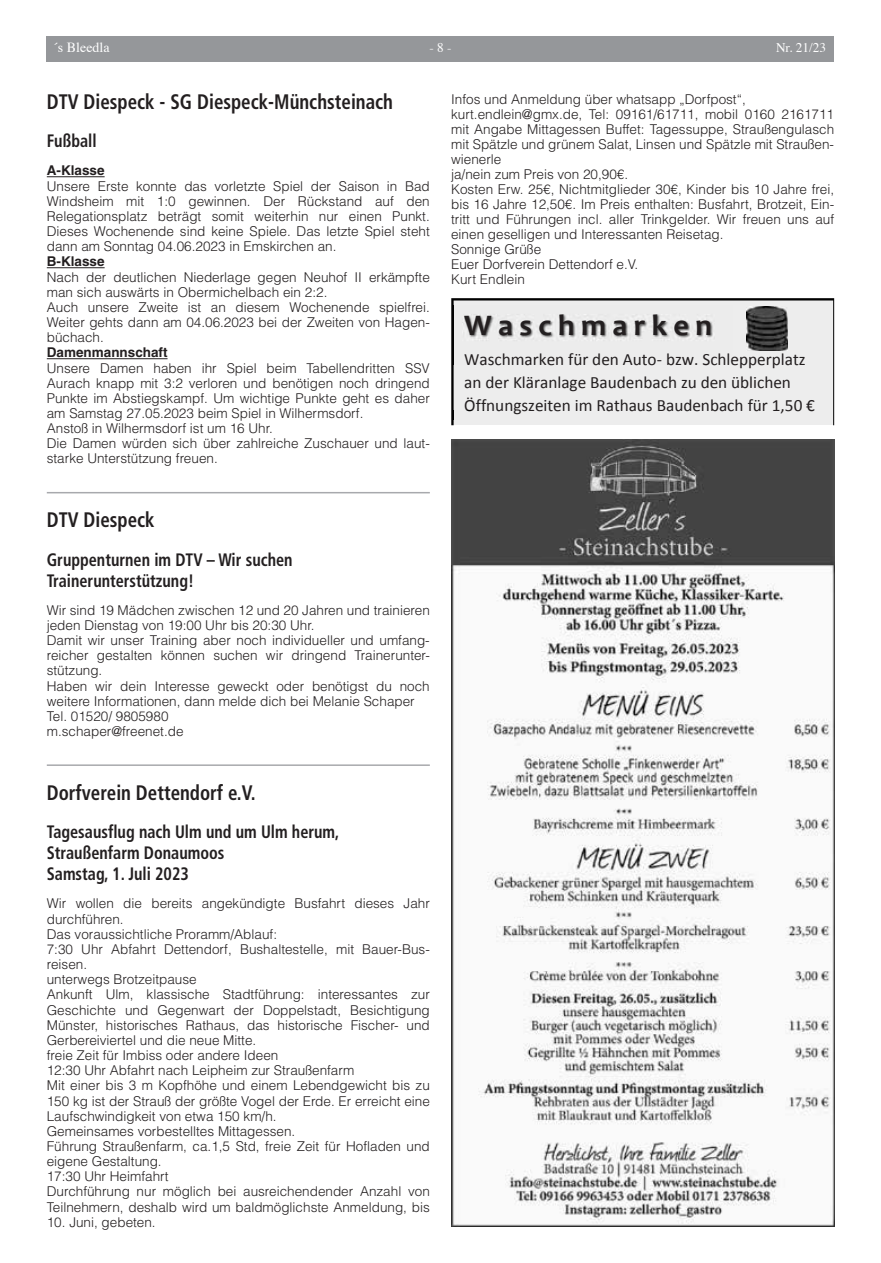
<style>
.page{position:relative;width:881px;height:1263px;background:#fff}
.page>*{position:absolute;margin:0;border:0;box-sizing:border-box;transform-origin:0 0}
.t1{font:700 30px "Candara";color:#231f20}
.t2{font:700 condensed 21px "Frutiger LT";color:#231f20;scale:.9 1}
.t3{font:700 condensed 18px/21.1px "Frutiger LT";color:#231f20;scale:.9 1}
.t4{font:17.25px/22.6px "Calibri";color:#231f20}
.t5{font:13.95px "Times";color:#fff}
.t6{font:300 13.5px/15.1px "Helvetica LT";color:#231f20}
.t7{font:700 13.5px "Helvetica LT";color:#231f20}
.t8{font:13.2px "Times";color:#fff}
.s1{color:#010101}
</style>
<div class="page">
<div style="left:47px;top:36px;width:786px;height:26px;background:#95979a"></div>
<hr style="left:47px;top:176px;width:58px;height:1px;background:#231f20">
<hr style="left:47px;top:267px;width:58px;height:1px;background:#231f20">
<hr style="left:47px;top:358px;width:120px;height:1px;background:#231f20">
<hr style="left:47px;top:492px;width:382px;height:1px;background:#a8a9ad">
<hr style="left:47px;top:764px;width:382px;height:2px;background:#a8a9ad">
<img style="left:451px;top:440px;width:382px;height:787px">
<div style="left:451px;top:298px;width:382px;height:127px;background:#ededed"></div>
<img style="left:453px;top:306px;width:279px;height:58px">
<img style="left:454px;top:411px;width:35px;height:9px">
<img style="left:465px;top:411px;width:24px;height:3px">
<img style="left:746px;top:307px;width:41px;height:44px">
<p class="t5" style="left:53px;top:34px;width:58px">´s Bleedla</p>
<p class="t8" style="left:429px;top:35px;width:24px">- 8 -</p>
<p class="t8" style="left:775px;top:35px;width:52px">Nr. 21/23</p>
<h2 class="t2" style="left:47px;top:90px;width:386px">DTV Diespeck - SG Diespeck-Münchsteinach</h2>
<h3 class="t3" style="left:47px;top:131px;width:57px">Fußball</h3>
<p class="t7" style="left:47px;top:162px;width:59px">A-Klasse</p>
<p class="t6" style="left:47px;top:178px;width:384px;text-align:justify">Unsere Erste konnte das vorletzte Spiel der Saison in Bad Windsheim mit 1:0 gewinnen. Der Rückstand auf den Relegationsplatz beträgt somit weiterhin nur einen Punkt.<br>Dieses Wochenende sind keine Spiele. Das letzte Spiel steht dann am Sonntag 04.06.2023 in Emskirchen an.</p>
<p class="t7" style="left:47px;top:253px;width:59px">B-Klasse</p>
<p class="t6" style="left:47px;top:269px;width:384px">Nach der deutlichen Niederlage gegen Neuhof II erkämpfte man sich auswärts in Obermichelbach ein 2:2.<br>Auch unsere Zweite ist an diesem Wochenende spielfrei.<br>Weiter gehts dann am 04.06.2023 bei der Zweiten von Hagen&shy;büchach.</p>
<p class="t7" style="left:47px;top:344px;width:122px">Damenmannschaft</p>
<p class="t6" style="left:47px;top:360px;width:384px">Unsere Damen haben ihr Spiel beim Tabellendritten SSV Aurach knapp mit 3:2 verloren und benötigen noch dringend Punkte im Abstiegskampf. Um wichtige Punkte geht es daher am Samstag 27.05.2023 beim Spiel in Wilhermsdorf.<br>Anstoß in Wilhermsdorf ist um 16 Uhr.<br>Die Damen würden sich über zahlreiche Zuschauer und laut&shy;starke Unterstützung freuen.</p>
<h2 class="t2" style="left:47px;top:508px;width:121px">DTV Diespeck</h2>
<h3 class="t3" style="left:47px;top:549px;width:274px">Gruppenturnen im DTV – Wir suchen<br>Trainerunterstützung!</h3>
<p class="t6" style="left:47px;top:602px;width:384px">Wir sind 19 Mädchen zwischen 12 und 20 Jahren und trainieren jeden Dienstag von 19:00 Uhr bis 20:30 Uhr.<br>Damit wir unser Training aber noch individueller und umfang&shy;reicher gestalten können suchen wir dringend Trainerunter&shy;stützung.<br>Haben wir dein Interesse geweckt oder benötigst du noch weitere Informationen, dann melde dich bei Melanie Schaper Tel. 01520/ 9805980<br>m.schaper@freenet.de</p>
<h2 class="t2" style="left:47px;top:780px;width:234px">Dorfverein Dettendorf e.V.</h2>
<h3 class="t3" style="left:47px;top:821px;width:326px">Tagesausflug nach Ulm und um Ulm herum,<br>Straußenfarm Donaumoos<br>Samstag, 1. Juli 2023</h3>
<p class="t6" style="left:47px;top:896px;width:384px">Wir wollen die bereits angekündigte Busfahrt dieses Jahr durchführen.<br>Das voraussichtliche Proramm/Ablauf:<br>7:30 Uhr Abfahrt Dettendorf, Bushaltestelle, mit Bauer-Bus&shy;reisen.<br>unterwegs Brotzeitpause<br>Ankunft Ulm, klassische Stadtführung: interessantes zur Geschichte und Gegenwart der Doppelstadt, Besichtigung Münster, historisches Rathaus, das historische Fischer- und Gerbereiviertel und die neue Mitte.<br>freie Zeit für Imbiss oder andere Ideen<br>12:30 Uhr Abfahrt nach Leipheim zur Straußenfarm<br>Mit einer bis 3 m Kopfhöhe und einem Lebendgewicht bis zu 150 kg ist der Strauß der größte Vogel der Erde. Er erreicht eine Laufschwindigkeit von etwa 150 km/h.<br>Gemeinsames vorbestelltes Mittagessen.<br>Führung Straußenfarm, ca.1,5 Std, freie Zeit für Hofladen und eigene Gestaltung.<br>17:30 Uhr Heimfahrt<br>Durchführung nur möglich bei ausreichendender Anzahl von Teilnehmern, deshalb wird um baldmöglichste Anmeldung, bis</p>
<p class="t6" style="left:47px;top:1214px;width:110px">10. Juni, gebeten.</p>
<p class="t6" style="left:451px;top:92px;width:384px">Infos und Anmeldung über whatsapp „Dorfpost“, kurt.endlein@gmx.de, Tel: 09161/61711, mobil 0160 2161711 mit Angabe Mittagessen Buffet: Tagessuppe, Straußengulasch mit Spätzle und grünem Salat, Linsen und Spätzle mit Straußen&shy;wienerle<br>ja/nein zum Preis von 20,90€.<br>Kosten Erw. 25€, Nichtmitglieder 30€, Kinder bis 10 Jahre frei, bis 16 Jahre 12,50€. Im Preis enthalten: Busfahrt, Brotzeit, Ein&shy;tritt und Führungen incl. aller Trinkgelder. Wir freuen uns auf einen geselligen und Interessanten Reisetag.<br>Sonnige Grüße<br>Euer Dorfverein Dettendorf e.V.<br>Kurt Endlein</p>
<h1 class="t1" style="left:464px;top:307px;width:249px">W a s c h m a r k e n</h1>
<p class="t4" style="left:464px;top:348px;width:352px">Waschmarken für den Auto- bzw. Schlepperplatz an der Kläranlage Baudenbach zu den üblichen<br><span class="s1">Öffn</span>ungszeiten im Rathaus Baudenbach für 1,50 €</p>
</div>
